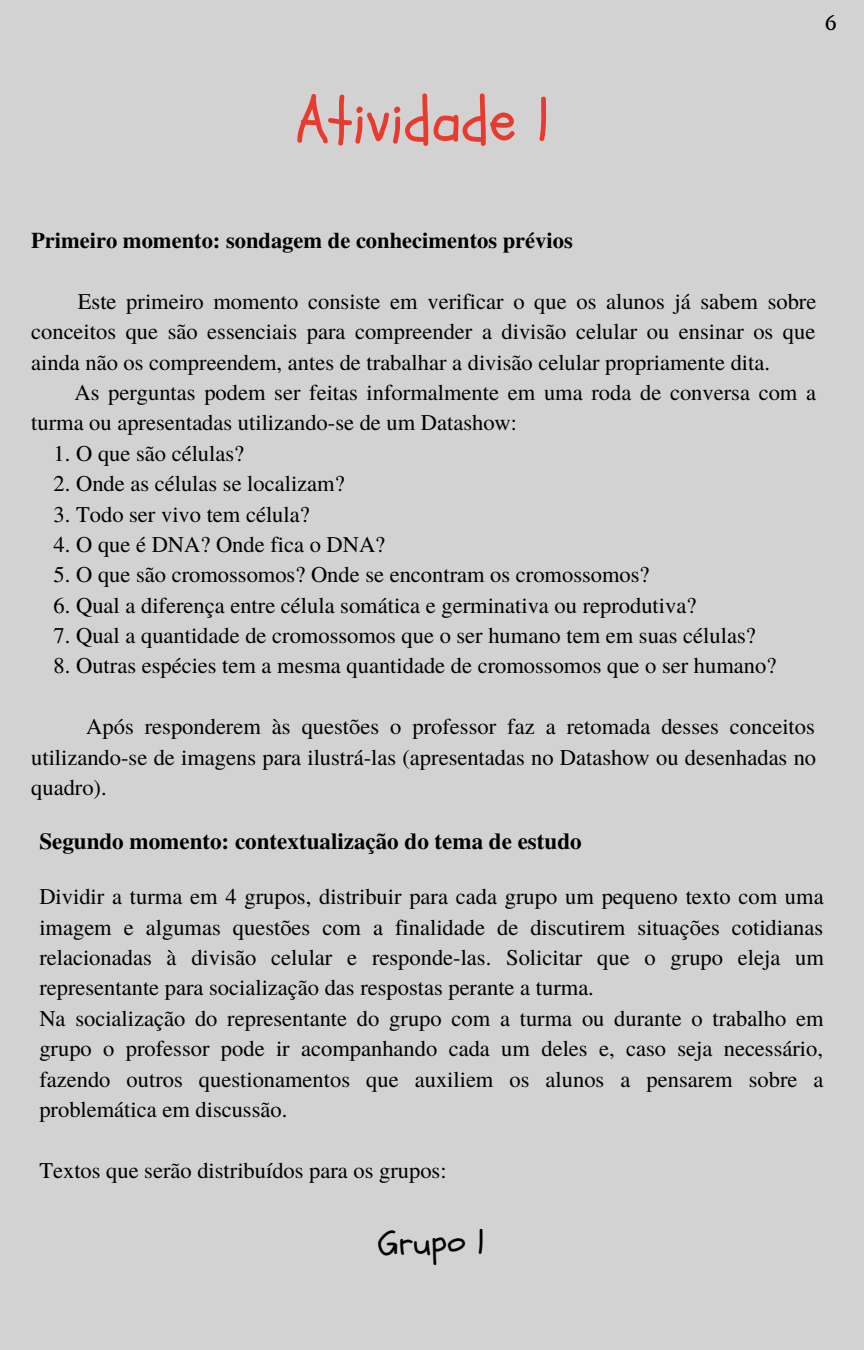
<style>
.page{position:relative;width:864px;height:1350px;background:#d3d2d2}
.page>*{position:absolute;margin:0;border:0;box-sizing:border-box;transform-origin:0 0}
.t1{font:61.65px "Schoolbell";color:#e83b30}
.t2{font:34.65px "Schoolbell";color:#000}
.t3{font:italic 23.18px "Marta";color:#000}
.t4{font:700 22.95px "Te X Gyre Termes";color:#000}
.t5{font:22.5px/30.4px "Te X Gyre Termes";color:#000;text-align:justify}
.t6{font:700 22.5px "Te X Gyre Termes";color:#000}
</style>
<div class="page">
<h1 class="t1" style="left:295px;top:80px;width:258px">Atividade 1</h1>
<p class="t3" style="left:825px;top:13px;width:14px">6</p>
<p class="t6" style="left:31px;top:222px;width:543px">Primeiro momento: sondagem de conhecimentos prévios</p>
<p class="t5" style="left:31px;top:285px;width:787px;text-indent:47px">Este primeiro momento consiste em verificar o que os alunos já sabem sobre conceitos que são essenciais para compreender a divisão celular ou ensinar os que ainda não os compreendem, antes de trabalhar a divisão celular propriamente dita.</p>
<p class="t5" style="left:31px;top:376px;width:786px;text-indent:43px">As perguntas podem ser feitas informalmente em uma roda de conversa com a turma ou apresentadas utilizando-se de um Datashow:</p>
<p class="t5" style="left:54px;top:437px;width:192px">1. O que são células?</p>
<p class="t5" style="left:54px;top:467px;width:293px">2. Onde as células se localizam?</p>
<p class="t5" style="left:54px;top:498px;width:258px">3. Todo ser vivo tem célula?</p>
<p class="t5" style="left:54px;top:528px;width:333px">4. O que é DNA? Onde fica o DNA?</p>
<p class="t5" style="left:54px;top:558px;width:597px">5. O que são cromossomos? Onde se encontram os cromossomos?</p>
<p class="t5" style="left:54px;top:589px;width:644px">6. Qual a diferença entre célula somática e germinativa ou reprodutiva?</p>
<p class="t5" style="left:54px;top:619px;width:704px">7. Qual a quantidade de cromossomos que o ser humano tem em suas células?</p>
<p class="t5" style="left:54px;top:650px;width:724px">8. Outras espécies tem a mesma quantidade de cromossomos que o ser humano?</p>
<p class="t5" style="left:31px;top:710px;width:787px;text-indent:55px">Após responderem às questões o professor faz a retomada desses conceitos utilizando-se de imagens para ilustrá-las (apresentadas no Datashow ou desenhadas no quadro).</p>
<p class="t4" style="left:39px;top:823px;width:544px">Segundo momento: contextualização do tema de estudo</p>
<p class="t5" style="left:39px;top:880px;width:786px;text-align:left">Dividir a turma em 4 grupos, distribuir para cada grupo um pequeno texto com uma imagem e algumas questões com a finalidade de discutirem situações cotidianas relacionadas à divisão celular e responde-las. Solicitar que o grupo eleja um representante para socialização das respostas perante a turma.<br>Na socialização do representante do grupo com a turma ou durante o trabalho em grupo o professor pode ir acompanhando cada um deles e, caso seja necessário, fazendo outros questionamentos que auxiliem os alunos a pensarem sobre a problemática em discussão.</p>
<p class="t5" style="left:39px;top:1154px;width:409px">Textos que serão distribuídos para os grupos:</p>
<h2 class="t2" style="left:378px;top:1219px;width:109px">Grupo 1</h2>
</div>
